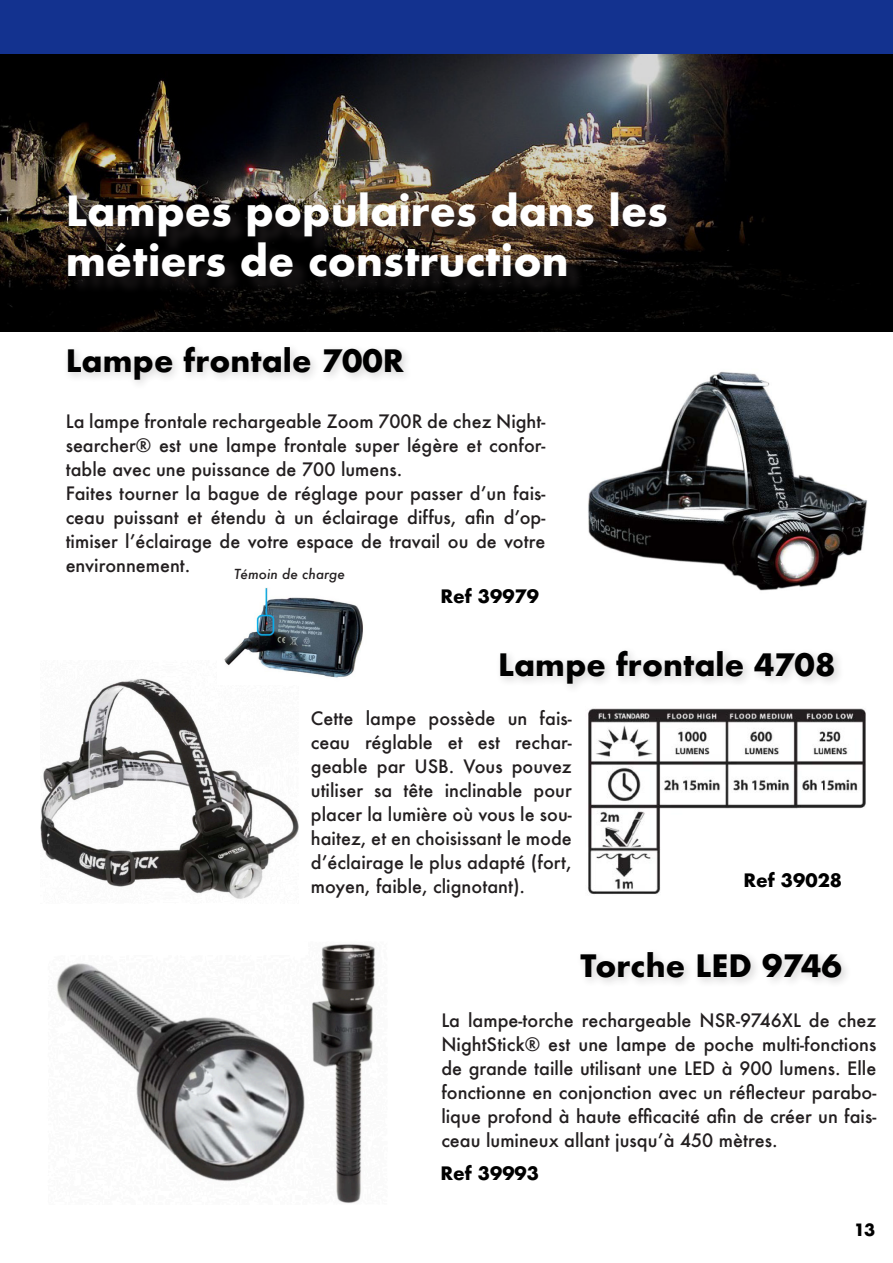
<style>
.page{position:relative;width:893px;height:1263px;background:#fff}
.page>*{position:absolute;margin:0;border:0;box-sizing:border-box;transform-origin:0 0}
.t1{font:700 40.5px "Futura";color:#fff}
.t2{font:700 30px "Futura";color:#000}
.t3{font:500 18px/24px "Futura";color:#231f20;text-align:justify}
.t4{font:700 18px "Futura";color:#000}
.t5{font:700 16.5px "Futura";color:#000}
.t6{font:italic 500 13.5px "Futura";color:#231f20}
</style>
<div class="page">
<div style="left:0;top:0;width:893px;height:54px;background:#13328f"></div>
<img style="left:588px;top:372px;width:279px;height:219px">
<img style="left:40px;top:679px;width:258px;height:220px">
<img style="left:218px;top:588px;width:145px;height:96px">
<div style="left:63px;top:341px;width:351px;height:49px;background:#231f20;opacity:.19"></div>
<div style="left:495px;top:645px;width:350px;height:49px;background:#231f20;opacity:.19"></div>
<img style="left:588px;top:708px;width:278px;height:186px">
<img style="left:0;top:54px;width:893px;height:278px">
<div style="left:70px;top:195px;width:615px;height:100px;background:#231f20;opacity:.75"></div>
<img style="left:312px;top:944px;width:63px;height:259px">
<img style="left:56px;top:963px;width:249px;height:219px">
<div style="left:576px;top:947px;width:276px;height:42px;background:#231f20;opacity:.19"></div>
<p class="t1" style="left:66px;top:182px;width:604px">Lampes populaires dans les</p>
<p class="t1" style="left:66px;top:231px;width:504px">métiers de construction</p>
<p class="t2" style="left:66px;top:339px;width:340px">Lampe frontale 700R</p>
<p class="t3" style="left:66px;top:409px;width:481px">La lampe frontale rechargeable Zoom 700R de chez Night&shy;searcher® est une lampe frontale super légère et confor&shy;table avec une puissance de 700 lumens.</p>
<p class="t3" style="left:66px;top:481px;width:481px">Faites tourner la bague de réglage pour passer d’un fais&shy;ceau puissant et étendu à un éclairage diffus, afin d’op&shy;timiser l’éclairage de votre espace de travail ou de votre environnement.</p>
<p class="t6" style="left:234px;top:565px;width:112px">Témoin de charge</p>
<p class="t4" style="left:440px;top:583px;width:100px">Ref 39979</p>
<p class="t2" style="left:498px;top:643px;width:339px">Lampe frontale 4708</p>
<p class="t3" style="left:311px;top:706px;width:262px">Cette lampe possède un fais&shy;ceau réglable et est rechar&shy;geable par USB. Vous pouvez utiliser sa tête inclinable pour placer la lumière où vous le sou&shy;haitez, et en choisissant le mode d’éclairage le plus adapté (fort, moyen, faible, clignotant).</p>
<p class="t4" style="left:744px;top:867px;width:100px">Ref 39028</p>
<p class="t2" style="left:580px;top:944px;width:263px">Torche LED 9746</p>
<p class="t3" style="left:441px;top:1008px;width:436px">La lampe-torche rechargeable NSR-9746XL de chez NightStick® est une lampe de poche multi-fonctions de grande taille utilisant une LED à 900 lumens. Elle fonctionne en conjonction avec un réflecteur parabo&shy;lique profond à haute efficacité afin de créer un fais&shy;ceau lumineux allant jusqu’à 450 mètres.</p>
<p class="t4" style="left:440px;top:1160px;width:100px">Ref 39993</p>
<p class="t5" style="left:854px;top:1218px;width:23px">13</p>
</div>
